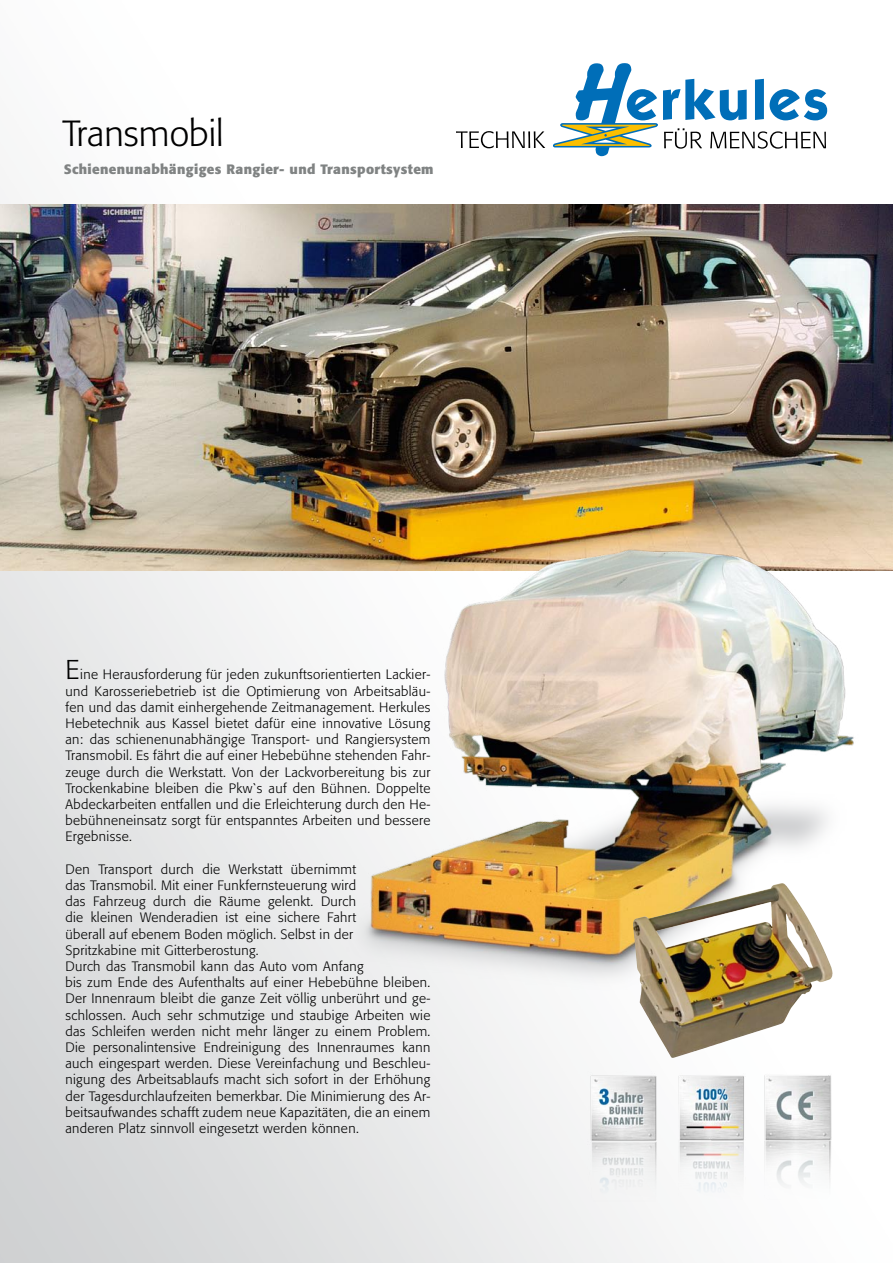
<style>
.page{position:relative;width:893px;height:1263px;background:#fff}
.page>*{position:absolute;margin:0;border:0;box-sizing:border-box;transform-origin:0 0}
.t1{font:300 36px "Formata";color:#000}
.t2{font:300 13.5px/16.2px "Formata";letter-spacing:.025em;color:#000;text-align:justify}
.t3{font:700 13.5px "Formata";letter-spacing:.025em;color:#808383}
.s1{font-size:27px}
</style>
<div class="page">
<img style="left:0;top:108px;width:832px;height:1155px">
<svg style="left:456px;top:131px;width:89px;height:17px"></svg>
<svg style="left:552px;top:63px;width:275px;height:93px"></svg>
<img style="left:587px;top:1071px;width:73px;height:136px">
<img style="left:678px;top:1073px;width:68px;height:136px">
<img style="left:764px;top:1074px;width:67px;height:135px">
<img style="left:0;top:204px;width:893px;height:367px">
<img style="left:300px;top:480px;width:593px;height:520px">
<img style="left:781px;top:883px;width:39px;height:59px">
<h1 class="t1" style="left:62px;top:113px;width:163px">Transmobil</h1>
<p class="t3" style="left:64px;top:161px;width:371px">Schienenunabhängiges Rangier- und Transportsystem</p>
<p class="t2" style="left:65px;top:667px;width:366px"><span class="s1">E</span>ine Herausforderung für jeden zukunftsorientierten Lackier&shy;und Karosseriebetrieb ist die Optimierung von Arbeitsabläu&shy;fen und das damit einhergehende Zeitmanagement. Herkules Hebetechnik aus Kassel bietet dafür eine innovative Lösung an: das schienenunabhängige Transport- und Rangiersystem Transmobil. Es fährt die auf einer Hebebühne stehenden Fahr&shy;zeuge durch die Werkstatt. Von der Lackvorbereitung bis zur Trockenkabine bleiben die Pkw`s auf den Bühnen. Doppelte Abdeckarbeiten entfallen und die Erleichterung durch den He&shy;bebühneneinsatz sorgt für entspanntes Arbeiten und bessere Ergebnisse.</p>
<p class="t2" style="left:65px;top:861px;width:366px;text-align:left">Den Transport durch die Werkstatt übernimmt<br>das Transmobil. Mit einer Funkfernsteuerung wird<br>das Fahrzeug durch die Räume gelenkt. Durch<br>die kleinen Wenderadien ist eine sichere Fahrt<br>überall auf ebenem Boden möglich. Selbst in der<br>Spritzkabine mit Gitterberostung.<br>Durch das Transmobil kann das Auto vom Anfang<br>bis zum Ende des Aufenthalts auf einer Hebebühne bleiben.<br>Der Innenraum bleibt die ganze Zeit völlig unberührt und ge&shy;schlossen. Auch sehr schmutzige und staubige Arbeiten wie das Schleifen werden nicht mehr länger zu einem Problem.<br>Die personalintensive Endreinigung des Innenraumes kann auch eingespart werden. Diese Vereinfachung und Beschleu&shy;nigung des Arbeitsablaufs macht sich sofort in der Erhöhung der Tagesdurchlaufzeiten bemerkbar. Die Minimierung des Ar&shy;beitsaufwandes schafft zudem neue Kapazitäten, die an einem anderen Platz sinnvoll eingesetzt werden können.</p>
</div>
